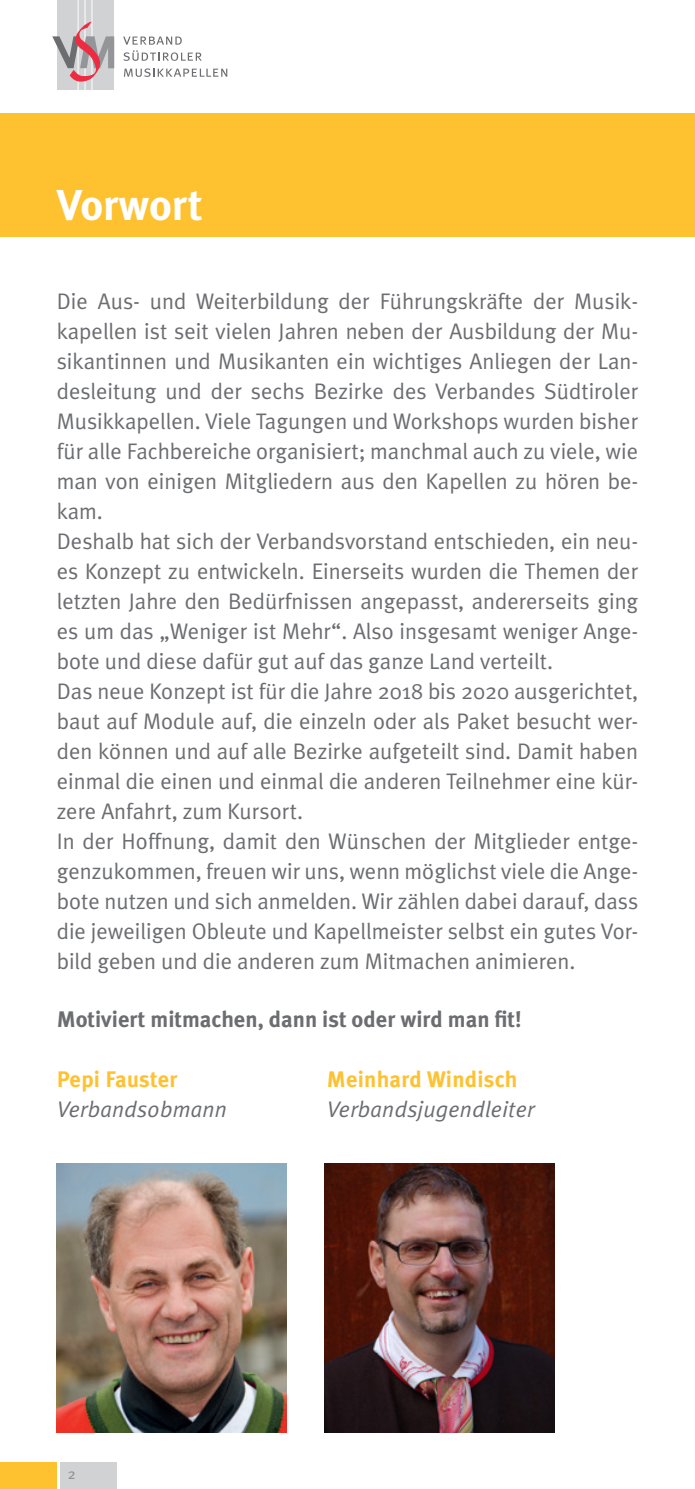
<style>
.page{position:relative;width:695px;height:1489px;background:#fff}
.page>*{position:absolute;margin:0;border:0;box-sizing:border-box;transform-origin:0 0}
.t1{font:700 43.25px "Meta Plus";color:#fff}
.t2{font:22.5px/30px "Meta Plus Normal";color:#6c6d70;text-align:justify}
.t3{font:700 22.5px "Meta Plus";color:#6c6d70}
.t4{font:italic 22.5px "Meta Plus Normal";letter-spacing:.01em;color:#6c6d70}
.t5{font:700 22.5px "Meta Plus";letter-spacing:.01em;color:#fec231}
.t6{font:14.75px "Meta Plus";color:#939598}
</style>
<div class="page">
<div style="left:57px;top:0;width:57px;height:90px;background:#d1d2d4"></div>
<hr style="left:91px;top:0;width:1px;height:90px;background:#fff">
<hr style="left:85px;top:0;width:1px;height:90px;background:#fff">
<hr style="left:78px;top:0;width:1px;height:90px;background:#fff">
<svg style="left:52px;top:22px;width:62px;height:61px"></svg>
<svg style="left:123px;top:37px;width:79px;height:24px"></svg>
<svg style="left:124px;top:68px;width:103px;height:9px"></svg>
<div style="left:0;top:1461px;width:57px;height:27px;background:#fec231"></div>
<div style="left:60px;top:1461px;width:57px;height:27px;background:#d1d2d4"></div>
<div style="left:0;top:113px;width:694px;height:124px;background:#fec231"></div>
<img style="left:57px;top:1163px;width:229px;height:268px">
<img style="left:325px;top:1163px;width:229px;height:268px">
<p class="t1" style="left:57px;top:180px;width:147px">Vorwort</p>
<p class="t2" style="left:57px;top:285px;width:583px">Die Aus- und Weiterbildung der Führungskräfte der Musik&shy;kapellen ist seit vielen Jahren neben der Ausbildung der Mu&shy;sikantinnen und Musikanten ein wichtiges Anliegen der Lan&shy;desleitung und der sechs Bezirke des Verbandes Südtiroler Musikkapellen. Viele Tagungen und Workshops wurden bisher für alle Fachbereiche organisiert; manchmal auch zu viele, wie man von einigen Mitgliedern aus den Kapellen zu hören be&shy;kam.</p>
<p class="t2" style="left:57px;top:525px;width:583px">Deshalb hat sich der Verbandsvorstand entschieden, ein neu&shy;es Konzept zu entwickeln. Einerseits wurden die Themen der letzten Jahre den Bedürfnissen angepasst, andererseits ging es um das „Weniger ist Mehr“. Also insgesamt weniger Ange&shy;bote und diese dafür gut auf das ganze Land verteilt.</p>
<p class="t2" style="left:57px;top:675px;width:583px">Das neue Konzept ist für die Jahre 2018 bis 2020 ausgerichtet, baut auf Module auf, die einzeln oder als Paket besucht wer&shy;den können und auf alle Bezirke aufgeteilt sind. Damit haben einmal die einen und einmal die anderen Teilnehmer eine kür&shy;zere Anfahrt, zum Kursort.</p>
<p class="t2" style="left:57px;top:825px;width:583px">In der Hoffnung, damit den Wünschen der Mitglieder entge&shy;genzukommen, freuen wir uns, wenn möglichst viele die Ange&shy;bote nutzen und sich anmelden. Wir zählen dabei darauf, dass die jeweiligen Obleute und Kapellmeister selbst ein gutes Vor&shy;bild geben und die anderen zum Mitmachen animieren.</p>
<p class="t3" style="left:57px;top:1006px;width:466px">Motiviert mitmachen, dann ist oder wird man fit!</p>
<p class="t5" style="left:57px;top:1066px;width:122px">Pepi Fauster</p>
<p class="t5" style="left:327px;top:1066px;width:192px">Meinhard Windisch</p>
<p class="t4" style="left:57px;top:1096px;width:172px">Verbandsobmann</p>
<p class="t4" style="left:327px;top:1096px;width:209px">Verbandsjugendleiter</p>
<p class="t6" style="left:68px;top:1465px;width:9px">2</p>
</div>
